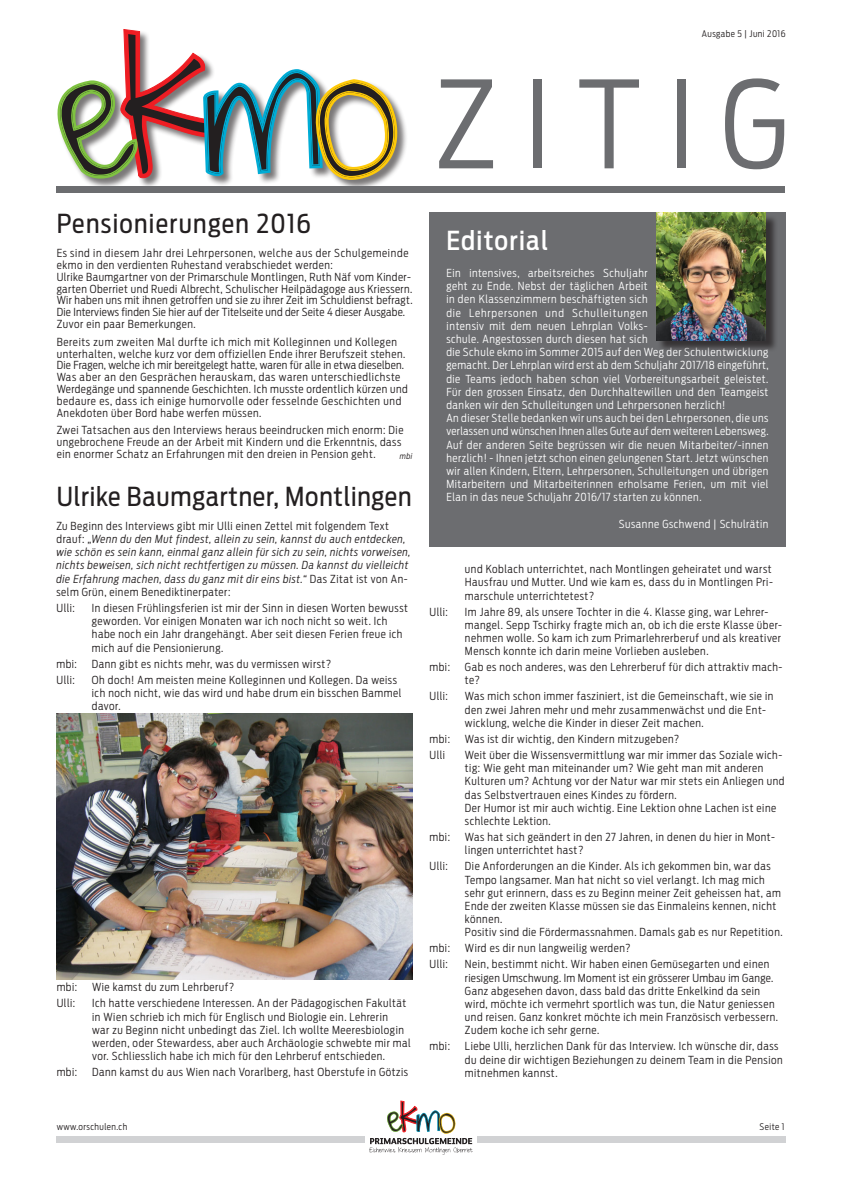
<style>
.page{position:relative;width:842px;height:1191px;background:#fff}
.page>*{position:absolute;margin:0;border:0;box-sizing:border-box;transform-origin:0 0}
.t1{font:300 120px "Antenna Cond";letter-spacing:.22em;color:#6c6d70}
.t2{font:26px "Antenna Cond";letter-spacing:.03em;color:#231f20}
.t3{font:26px "Antenna Cond";letter-spacing:.05em;color:#231f20}
.t4{font:500 26px "Antenna Cond";letter-spacing:.05em;color:#fff}
.t5{font:300 11px/13.2px "Antenna Cond";letter-spacing:.05em;color:#231f20}
.t6{font:300 11px/13.2px "Antenna Cond";letter-spacing:.05em;color:#fff}
.t7{font:italic 300 11px/13.2px "Antenna Cond";letter-spacing:.05em;color:#231f20}
.t8{font:300 9px "Antenna Cond";letter-spacing:.05em;color:#231f20}
.t9{font:italic 300 8px "Antenna Cond";color:#231f20}
.s1{font-style:normal}
</style>
<div class="page">
<div style="left:57px;top:29px;width:351px;height:161px;background:#231f20;opacity:.6"></div>
<svg style="left:56px;top:29px;width:343px;height:158px"></svg>
<div style="left:57px;top:187px;width:728px;height:6px;background:#6c6d70"></div>
<div style="left:57px;top:1136px;width:308px;height:6px;background:#d1d2d4"></div>
<svg style="left:369px;top:1100px;width:104px;height:54px"></svg>
<div style="left:477px;top:1136px;width:308px;height:6px;background:#d1d2d4"></div>
<div style="left:429px;top:213px;width:356px;height:334px;background:#6c6d70"></div>
<div style="left:658px;top:214px;width:120px;height:139px;background:#231f20;opacity:.75"></div>
<img style="left:656px;top:213px;width:109px;height:127px">
<img style="left:57px;top:714px;width:355px;height:265px">
<p class="t8" style="left:702px;top:28px;width:85px">Ausgabe 5 | Juni 2016</p>
<h1 class="t1" style="left:435px;top:53px;width:355px">ZITIG</h1>
<h2 class="t3" style="left:57px;top:208px;width:256px">Pensionierungen 2016</h2>
<p class="t5" style="left:57px;top:247px;width:357px;line-height:11.9px">Es sind in diesem Jahr drei Lehrpersonen, welche aus der Schulgemeinde ekmo in den verdienten Ruhestand verabschiedet werden:<br>Ulrike Baumgartner von der Primarschule Montlingen, Ruth Näf vom Kinder&shy;garten Oberriet und Ruedi Albrecht, Schulischer Heilpädagoge aus Kriessern.<br>Wir haben uns mit ihnen getroffen und sie zu ihrer Zeit im Schuldienst befragt.<br>Die Interviews finden Sie hier auf der Titelseite und der Seite 4 dieser Ausgabe.<br>Zuvor ein paar Bemerkungen.</p>
<p class="t5" style="left:57px;top:336px;width:352px;line-height:11.9px">Bereits zum zweiten Mal durfte ich mich mit Kolleginnen und Kollegen unterhalten, welche kurz vor dem offiziellen Ende ihrer Berufszeit stehen.<br>Die Fragen, welche ich mir bereitgelegt hatte, waren für alle in etwa dieselben.<br>Was aber an den Gesprächen herauskam, das waren unterschiedlichste Werdegänge und spannende Geschichten. Ich musste ordentlich kürzen und bedaure es, dass ich einige humorvolle oder fesselnde Geschichten und Anekdoten über Bord habe werfen müssen.</p>
<p class="t5" style="left:57px;top:424px;width:348px;line-height:11.9px">Zwei Tatsachen aus den Interviews heraus beeindrucken mich enorm: Die ungebrochene Freude an der Arbeit mit Kindern und die Erkenntnis, dass ein enormer Schatz an Erfahrungen mit den dreien in Pension geht.</p>
<h2 class="t2" style="left:57px;top:481px;width:356px">Ulrike Baumgartner, Montlingen</h2>
<p class="t7" style="left:56px;top:519px;width:356px"><span class="s1">Zu Beginn des Interviews gibt mir Ulli einen Zettel mit folgendem Text drauf:</span> „Wenn du den Mut findest, allein zu sein, kannst du auch entdecken, wie schön es sein kann, einmal ganz allein für sich zu sein, nichts vorweisen, nichts beweisen, sich nicht rechtfertigen zu müssen. Da kannst du vielleicht die Erfahrung machen, dass du ganz mit dir eins bist.“ <span class="s1">Das Zitat ist von An&shy;selm Grün, einem Benediktinerpater:</span></p>
<p class="t5" style="left:56px;top:601px;width:20px">Ulli:</p>
<p class="t5" style="left:92px;top:601px;width:318px">In diesen Frühlingsferien ist mir der Sinn in diesen Worten bewusst geworden. Vor einigen Monaten war ich noch nicht so weit. Ich habe noch ein Jahr drangehängt. Aber seit diesen Ferien freue ich mich auf die Pensionierung.</p>
<p class="t5" style="left:56px;top:657px;width:22px">mbi:</p>
<p class="t5" style="left:92px;top:657px;width:241px">Dann gibt es nichts mehr, was du vermissen wirst?</p>
<p class="t5" style="left:56px;top:673px;width:20px">Ulli:</p>
<p class="t5" style="left:92px;top:673px;width:311px">Oh doch! Am meisten meine Kolleginnen und Kollegen. Da weiss ich noch nicht, wie das wird und habe drum ein bisschen Bammel davor.</p>
<p class="t9" style="left:400px;top:451px;width:14px">mbi</p>
<p class="t5" style="left:57px;top:980px;width:22px">mbi:</p>
<p class="t5" style="left:92px;top:980px;width:144px">Wie kamst du zum Lehrberuf?</p>
<p class="t5" style="left:57px;top:997px;width:20px">Ulli:</p>
<p class="t5" style="left:92px;top:997px;width:320px">Ich hatte verschiedene Interessen. An der Pädagogischen Fakultät in Wien schrieb ich mich für Englisch und Biologie ein. Lehrerin<br>war zu Beginn nicht unbedingt das Ziel. Ich wollte Meeresbiologin werden, oder Stewardess, aber auch Archäologie schwebte mir mal vor. Schliesslich habe ich mich für den Lehrberuf entschieden.</p>
<p class="t5" style="left:57px;top:1065px;width:22px">mbi:</p>
<p class="t5" style="left:92px;top:1065px;width:317px">Dann kamst du aus Wien nach Vorarlberg, hast Oberstufe in Götzis</p>
<h2 class="t4" style="left:446px;top:225px;width:103px">Editorial</h2>
<p class="t6" style="left:446px;top:266px;width:324px">Ein intensives, arbeitsreiches Schuljahr<br>geht zu Ende. Nebst der täglichen Arbeit<br>in den Klassenzimmern beschäftigten sich<br>die Lehrpersonen und Schulleitungen<br>intensiv mit dem neuen Lehrplan Volks-<br>schule. Angestossen durch diesen hat sich<br>die Schule ekmo im Sommer 2015 auf den Weg der Schulentwicklung gemacht. Der Lehrplan wird erst ab dem Schuljahr 2017/18 eingeführt, die Teams jedoch haben schon viel Vorbereitungsarbeit geleistet.<br>Für den grossen Einsatz, den Durchhaltewillen und den Teamgeist danken wir den Schulleitungen und Lehrpersonen herzlich!<br>An dieser Stelle bedanken wir uns auch bei den Lehrpersonen, die uns verlassen und wünschen Ihnen alles Gute auf dem weiteren Lebensweg.<br>Auf der anderen Seite begrüssen wir die neuen Mitarbeiter/-innen herzlich! - Ihnen jetzt schon einen gelungenen Start. Jetzt wünschen wir allen Kindern, Eltern, Lehrpersonen, Schulleitungen und übrigen Mitarbeitern und Mitarbeiterinnen erholsame Ferien, um mit viel Elan in das neue Schuljahr 2016/17 starten zu können.</p>
<p class="t6" style="left:619px;top:517px;width:151px">Susanne Gschwend | Schulrätin</p>
<p class="t5" style="left:465px;top:562px;width:309px;text-align:justify">und Koblach unterrichtet, nach Montlingen geheiratet und warst Hausfrau und Mutter. Und wie kam es, dass du in Montlingen Pri&shy;marschule unterrichtetest?</p>
<p class="t5" style="left:429px;top:605px;width:20px">Ulli:</p>
<p class="t5" style="left:465px;top:605px;width:319px">Im Jahre 89, als unsere Tochter in die 4. Klasse ging, war Lehrer&shy;mangel. Sepp Tschirky fragte mich an, ob ich die erste Klasse über&shy;nehmen wolle. So kam ich zum Primarlehrerberuf und als kreativer Mensch konnte ich darin meine Vorlieben ausleben.</p>
<p class="t5" style="left:429px;top:660px;width:22px">mbi:</p>
<p class="t5" style="left:465px;top:660px;width:319px">Gab es noch anderes, was den Lehrerberuf für dich attraktiv mach&shy;te?</p>
<p class="t5" style="left:429px;top:690px;width:20px">Ulli:</p>
<p class="t5" style="left:465px;top:690px;width:310px">Was mich schon immer fasziniert, ist die Gemeinschaft, wie sie in den zwei Jahren mehr und mehr zusammenwächst und die Ent&shy;wicklung, welche die Kinder in dieser Zeit machen.</p>
<p class="t5" style="left:429px;top:732px;width:22px">mbi:</p>
<p class="t5" style="left:465px;top:732px;width:216px">Was ist dir wichtig, den Kindern mitzugeben?</p>
<p class="t5" style="left:429px;top:748px;width:17px">Ulli</p>
<p class="t5" style="left:465px;top:748px;width:321px">Weit über die Wissensvermittlung war mir immer das Soziale wich&shy;tig: Wie geht man miteinander um? Wie geht man mit anderen Kulturen um? Achtung vor der Natur war mir stets ein Anliegen und das Selbstvertrauen eines Kindes zu fördern.<br>Der Humor ist mir auch wichtig. Eine Lektion ohne Lachen ist eine schlechte Lektion.</p>
<p class="t5" style="left:429px;top:830px;width:22px">mbi:</p>
<p class="t5" style="left:465px;top:830px;width:311px">Was hat sich geändert in den 27 Jahren, in denen du hier in Mont&shy;lingen unterrichtet hast?</p>
<p class="t5" style="left:429px;top:859px;width:20px">Ulli:</p>
<p class="t5" style="left:465px;top:859px;width:319px">Die Anforderungen an die Kinder. Als ich gekommen bin, war das Tempo langsamer. Man hat nicht so viel verlangt. Ich mag mich sehr gut erinnern, dass es zu Beginn meiner Zeit geheissen hat, am Ende der zweiten Klasse müssen sie das Einmaleins kennen, nicht können.<br>Positiv sind die Fördermassnahmen. Damals gab es nur Repetition.</p>
<p class="t5" style="left:429px;top:941px;width:22px">mbi:</p>
<p class="t5" style="left:465px;top:941px;width:167px">Wird es dir nun langweilig werden?</p>
<p class="t5" style="left:429px;top:957px;width:20px">Ulli:</p>
<p class="t5" style="left:465px;top:957px;width:315px">Nein, bestimmt nicht. Wir haben einen Gemüsegarten und einen riesigen Umschwung. Im Moment ist ein grösserer Umbau im Gange.<br>Ganz abgesehen davon, dass bald das dritte Enkelkind da sein wird, möchte ich vermehrt sportlich was tun, die Natur geniessen und reisen. Ganz konkret möchte ich mein Französisch verbessern.<br>Zudem koche ich sehr gerne.</p>
<p class="t5" style="left:429px;top:1040px;width:22px">mbi:</p>
<p class="t5" style="left:465px;top:1040px;width:319px">Liebe Ulli, herzlichen Dank für das Interview. Ich wünsche dir, dass du deine dir wichtigen Beziehungen zu deinem Team in die Pension mitnehmen kannst.</p>
<p class="t8" style="left:57px;top:1120px;width:72px">www.orschulen.ch</p>
<p class="t8" style="left:760px;top:1120px;width:26px">Seite 1</p>
</div>
